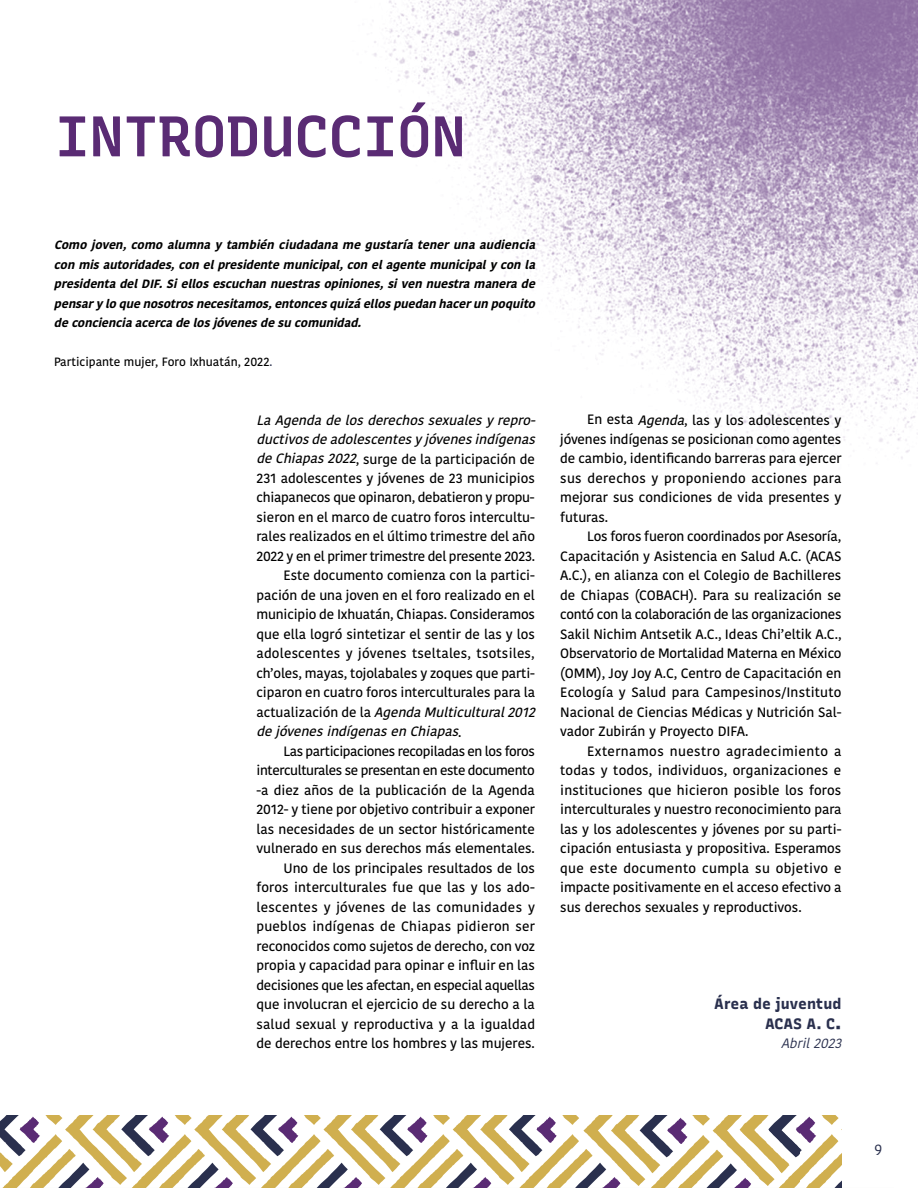
<style>
.page{position:relative;width:918px;height:1188px;background:#fff}
.page>*{position:absolute;margin:0;border:0;box-sizing:border-box;transform-origin:0 0}
.t1{font:600 57px "Recursive Monospace";color:#5a2b74}
.t2{font:800 15px/19.5px "Recursive";color:#2a304e;text-align:right}
.t3{font:15px "Kohinoor Bangla";color:#2a304e}
.t4{font:500 13.5px/19.5px "Kohinoor Bangla";color:#000;text-align:justify}
.t5{font:italic 500 13.5px "Kohinoor Bangla";color:#000}
.t6{font:500 13.5px "Kohinoor Bangla";letter-spacing:-.025em;color:#000}
.t7{font:500 13.5px "Kohinoor Bangla";letter-spacing:-.02em;color:#000}
.t8{font:500 13.5px "Kohinoor Bangla";letter-spacing:.02em;color:#000}
.t9{font:500 13.5px "Kohinoor Bangla";letter-spacing:.025em;color:#000}
.t10{font:italic 13.5px "Kohinoor Bangla";color:#2a304e}
.t11{font:italic 700 12px/19.5px "Kohinoor Bangla";color:#000;text-align:justify}
.t12{font:500 12px "Kohinoor Bangla";color:#000}
.s1{color:#2a304e}
.s2{font-style:italic}
.s3{font-style:normal}
.s4{font-size:18px}
</style>
<div class="page">
<img style="left:372px;top:0;width:546px;height:468px">
<hr style="left:0;top:1187px;width:894px;height:1px;background:#5a2b74">
<svg style="left:1px;top:1116px;width:841px;height:72px"></svg>
<h1 class="t1" style="left:55px;top:92px;width:412px">INTRODUCCIÓN</h1>
<p class="t11" style="left:54px;top:234px;width:487px">Comojoven,comoalumnaytambiénciudadanamegustaríatenerunaaudiencia conmisautoridades,conelpresidentemunicipal,conelagentemunicipalyconla presidentadelDIF.Siellosescuchannuestrasopiniones,sivennuestramanerade pensaryloquenosotrosnecesitamos,entoncesquizáellospuedanhacerunpoquito deconcienciaacercadelosjóvenesdesucomunidad.</p>
<p class="t12" style="left:54px;top:352px;width:220px">Participante mujer, Foro Ixhuatán, 2022<span class="s1">.</span></p>
<p class="t5" style="left:256px;top:409px;width:284px">LaAgendadelosderechossexualesyrepro-</p>
<p class="t5" style="left:256px;top:428px;width:284px">ductivosdeadolescentesyjóvenesindígenas</p>
<p class="t4" style="left:257px;top:449px;width:280px"><span class="s2">deChiapas2022</span>, surge de la participación de</p>
<p class="t4" style="left:257px;top:468px;width:280px">231 adolescentes y jóvenes de 23 municipios</p>
<p class="t7" style="left:257px;top:487px;width:280px">chiapanecos que opinaron, debatieron y propu-</p>
<p class="t4" style="left:257px;top:507px;width:280px">sieron en el marco de cuatro foros intercultu-</p>
<p class="t4" style="left:257px;top:527px;width:280px">rales realizados en el último trimestre del año</p>
<p class="t7" style="left:257px;top:545px;width:280px">2022 y en el primer trimestre del presente 2023.</p>
<p class="t4" style="left:284px;top:566px;width:253px">Este documento comienza con la partici-</p>
<p class="t4" style="left:257px;top:585px;width:280px">pación de una joven en el foro realizado en el</p>
<p class="t4" style="left:257px;top:605px;width:280px">municipio de Ixhuatán, Chiapas. Consideramos</p>
<p class="t4" style="left:257px;top:624px;width:280px">que ella logró sintetizar el sentir de las y los</p>
<p class="t4" style="left:257px;top:644px;width:280px">adolescentes y jóvenes tseltales, tsotsiles,</p>
<p class="t4" style="left:257px;top:663px;width:280px">ch’oles, mayas, tojolabales y zoques que parti-</p>
<p class="t4" style="left:257px;top:683px;width:280px">ciparon en cuatro foros interculturales para la</p>
<p class="t5" style="left:257px;top:701px;width:284px"><span class="s3">a ct u a l i z a c i ó n d e l a</span> AgendaMulticultural2012</p>
<p class="t5" style="left:257px;top:721px;width:208px">dejóvenesindígenasenChiapas<span class="s3">.</span></p>
<p class="t6" style="left:283px;top:740px;width:253px">Las participaciones recopiladas en los foros</p>
<p class="t6" style="left:256px;top:760px;width:280px">interculturales se presentan en este documento</p>
<p class="t4" style="left:256px;top:780px;width:280px">-a diez años de la publicación de la Agenda</p>
<p class="t4" style="left:256px;top:800px;width:280px">2012- y tiene por objetivo contribuir a exponer</p>
<p class="t4" style="left:256px;top:819px;width:280px">las necesidades de un sector históricamente</p>
<p class="t4" style="left:256px;top:839px;width:280px">vulnerado en sus derechos más elementales.</p>
<p class="t4" style="left:283px;top:858px;width:253px">Uno de los principales resultados de los</p>
<p class="t4" style="left:256px;top:878px;width:280px">foros interculturales fue que las y los ado-</p>
<p class="t9" style="left:256px;top:896px;width:280px">lescentes y jóvenes de las comunidades y</p>
<p class="t8" style="left:256px;top:916px;width:280px">pueblos indígenas de Chiapas pidieron ser</p>
<p class="t4" style="left:256px;top:936px;width:280px">reconocidos como sujetos de derecho, con voz</p>
<p class="t4" style="left:256px;top:956px;width:280px">propia y capacidad para opinar e influir en las</p>
<p class="t6" style="left:256px;top:974px;width:280px">decisiones que les afectan, en especial aquellas</p>
<p class="t4" style="left:256px;top:995px;width:280px">que involucran el ejercicio de su derecho a la</p>
<p class="t4" style="left:256px;top:1014px;width:280px">salud sexual y reproductiva y a la igualdad</p>
<p class="t4" style="left:256px;top:1034px;width:280px">de derechos entre los hombres y las mujeres.</p>
<p class="t4" style="left:560px;top:410px;width:283px;text-indent:27px">En esta <span class="s2">Agenda</span>, las y los adolescentes y jóvenes indígenas se posicionan como agentes de cambio, identificando barreras para ejercer sus derechos y proponiendo acciones para mejorar sus condiciones de vida presentes y futuras.</p>
<p class="t4" style="left:560px;top:527px;width:283px;text-indent:27px">Los foros fueron coordinados por Asesoría, Capacitación y Asistencia en Salud A.C. (ACAS A.C.), en alianza con el Colegio de Bachilleres de Chiapas (COBACH). Para su realización se contó con la colaboración de las organizaciones Sakil Nichim Antsetik A.C., Ideas Chi’eltik A.C., Observatorio de Mortalidad Materna en México (OMM), Joy Joy A.C, Centro de Capacitación en Ecología y Salud para Campesinos/Instituto Nacional de Ciencias Médicas y Nutrición Sal&shy;vador Zubirán y Proyecto DIFA.</p>
<p class="t4" style="left:560px;top:741px;width:283px;text-indent:27px">Externamos nuestro agradecimiento a todas y todos, individuos, organizaciones e instituciones que hicieron posible los foros interculturales y nuestro reconocimiento para las y los adolescentes y jóvenes por su parti&shy;cipación entusiasta y propositiva. Esperamos que este documento cumpla su objetivo e impacte positivamente en el acceso efectivo a sus derechos sexuales y reproductivos.</p>
<p class="t2" style="left:714px;top:994px;width:129px">Área de juventud<br>ACAS A. C<span class="s4">.</span></p>
<p class="t10" style="left:781px;top:1033px;width:66px">Abril2023</p>
<p class="t3" style="left:874px;top:1138px;width:9px">9</p>
</div>
